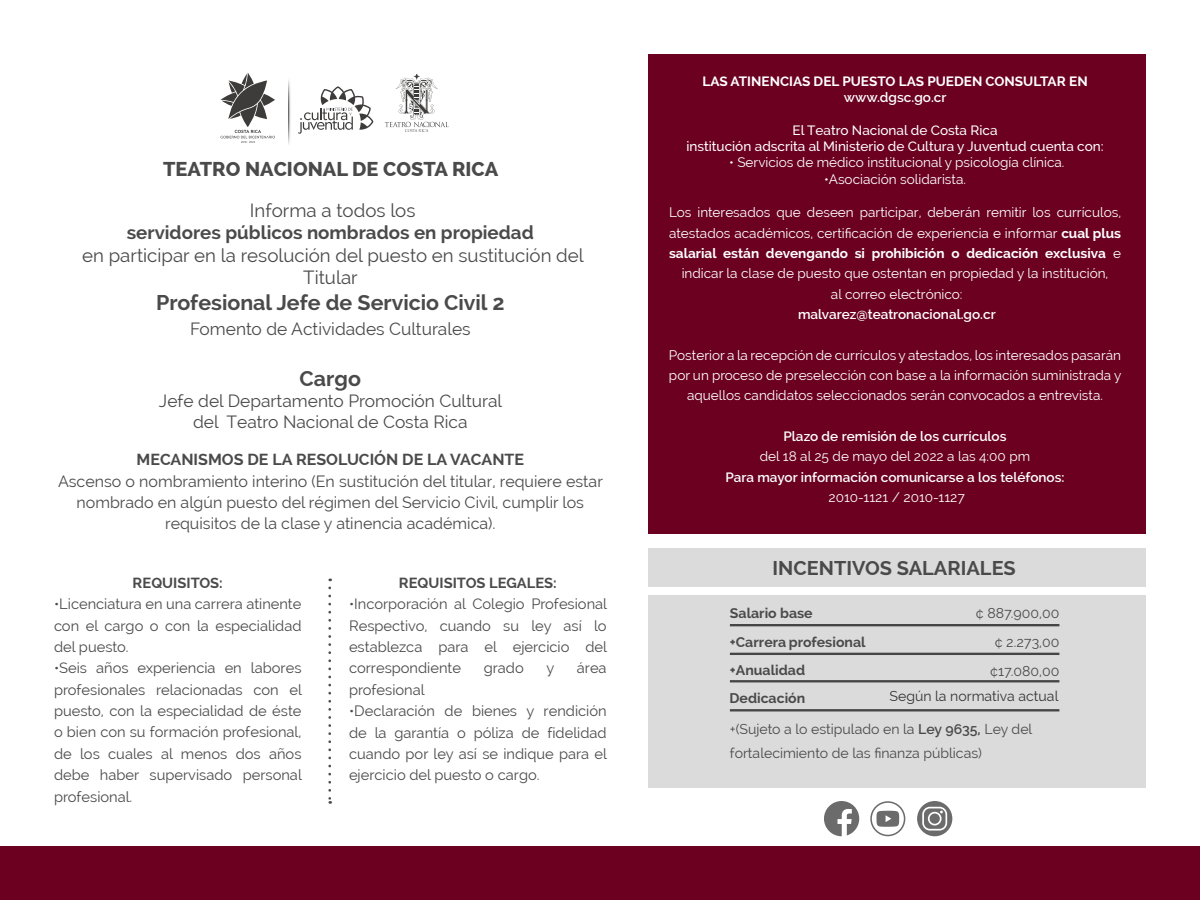
<style>
.page{position:relative;width:1200px;height:900px;background:#fff}
.page>*{position:absolute;margin:0;border:0;box-sizing:border-box;transform-origin:0 0}
.t1{font:700 21.3px "Raleway";color:#4a4a4a}
.t2{font:800 20.1px "Raleway";color:#4a4a4a}
.t3{font:700 19.95px "Raleway";color:#4a4a4a}
.t4{font:18.75px/22.5px "Raleway";color:#4a4a4a;text-align:center}
.t5{font:700 18.75px "Raleway";color:#4a4a4a}
.t6{font:17.4px/20.9px "Raleway";color:#4a4a4a;text-align:center}
.t7{font:16.05px/21.3px "Raleway";color:#4a4a4a;text-align:center}
.t8{font:700 16.05px "Raleway";color:#4a4a4a}
.t9{font:14.7px/21.3px "Raleway";color:#4a4a4a;text-align:justify}
.t10{font:700 14.7px "Raleway";color:#4a4a4a}
.t11{font:14.1px/28.7px "Raleway";color:#4a4a4a;text-align:right}
.t12{font:700 14.1px "Raleway";color:#4a4a4a}
.t13{font:14.1px "Raleway";color:#373636}
.t14{font:13.5px/20.4px "Raleway";color:#fff;text-align:center}
.t15{font:600 13.5px "Raleway";color:#fff}
.t16{font:500 13.5px/16.4px "Raleway";color:#fff;text-align:center}
.t17{font:700 13.5px "Raleway";color:#fff}
.s1{font-weight:700}
.s2{font-weight:600}
</style>
<div class="page">
<div style="left:648px;top:595px;width:498px;height:193px;background:#dbdbdb"></div>
<div style="left:648px;top:548px;width:498px;height:38px;background:#dbdbdb"></div>
<div style="left:648px;top:54px;width:498px;height:480px;background:#6b0021"></div>
<div style="left:0;top:846px;width:1200px;height:54px;background:#6b0021"></div>
<svg style="left:385px;top:74px;width:64px;height:58px"></svg>
<svg style="left:220px;top:73px;width:55px;height:70px"></svg>
<svg style="left:298px;top:86px;width:75px;height:48px"></svg>
<svg style="left:288px;top:80px;width:3px;height:64px"></svg>
<svg style="left:328px;top:588px;width:3px;height:216px"></svg>
<hr style="left:730px;top:624px;width:329px;height:2px;background:#454545">
<hr style="left:730px;top:653px;width:329px;height:2px;background:#454545">
<hr style="left:730px;top:709px;width:329px;height:2px;background:#454545">
<hr style="left:730px;top:680px;width:329px;height:2px;background:#454545">
<svg style="left:824px;top:801px;width:35px;height:35px"></svg>
<svg style="left:917px;top:801px;width:35px;height:35px"></svg>
<svg style="left:870px;top:801px;width:35px;height:35px"></svg>
<h2 class="t2" style="left:163px;top:157px;width:337px">TEATRO NACIONAL DE COSTA RICA</h2>
<h3 class="t4" style="left:250px;top:199px;width:167px">Informa a todos los</h3>
<h3 class="t5" style="left:127px;top:222px;width:409px">servidores públicos nombrados en propiedad</h3>
<h3 class="t4" style="left:82px;top:244px;width:503px">en participar en la resolución del puesto en sustitución del<br>Titular</h3>
<h1 class="t1" style="left:156px;top:290px;width:350px">Profesional Jefe de Servicio Civil 2</h1>
<p class="t6" style="left:190px;top:319px;width:282px">Fomento de Actividades Culturales</p>
<h1 class="t1" style="left:300px;top:367px;width:63px">Cargo</h1>
<p class="t6" style="left:159px;top:391px;width:345px">Jefe del Departamento Promoción Cultural del Teatro Nacional de Costa Rica</p>
<p class="t8" style="left:137px;top:450px;width:389px">MECANISMOS DE LA RESOLUCIÓN DE LA VACANTE</p>
<p class="t7" style="left:58px;top:470px;width:546px">Ascenso o nombramiento interino (En sustitución del titular, requiere estar nombrado en algún puesto del régimen del Servicio Civil, cumplir los requisitos de la clase y atinencia académica).</p>
<p class="t10" style="left:133px;top:574px;width:92px">REQUISITOS:</p>
<p class="t9" style="left:54px;top:593px;width:249px">•Licenciatura en una carrera atinente con el cargo o con la especialidad del puesto.</p>
<p class="t9" style="left:54px;top:658px;width:249px">•Seis años experiencia en labores profesionales relacionadas con el puesto, con la especialidad de éste o bien con su formación profesional, de los cuales al menos dos años debe haber supervisado personal profesional.</p>
<p class="t10" style="left:399px;top:574px;width:160px">REQUISITOS LEGALES:</p>
<p class="t9" style="left:349px;top:593px;width:260px">•Incorporación al Colegio Profesional Respectivo, cuando su ley así lo establezca para el ejercicio del correspondiente</p>
<p class="t9" style="left:484px;top:658px;width:41px">grado</p>
<p class="t9" style="left:546px;top:658px;width:9px">y</p>
<p class="t9" style="left:577px;top:658px;width:31px">área</p>
<p class="t9" style="left:349px;top:679px;width:77px">profesional</p>
<p class="t9" style="left:349px;top:700px;width:260px">•Declaración de bienes y rendición de la garantía o póliza de fidelidad cuando por ley así se indique para el ejercicio del puesto o cargo.</p>
<p class="t17" style="left:702px;top:73px;width:387px">LAS ATINENCIAS DEL PUESTO LAS PUEDEN CONSULTAR EN</p>
<p class="t15" style="left:844px;top:90px;width:104px">www.dgsc.go.cr</p>
<p class="t16" style="left:686px;top:122px;width:419px">El Teatro Nacional de Costa Rica<br>institución adscrita al Ministerio de Cultura y Juventud cuenta con:</p>
<p class="t14" style="left:729px;top:152px;width:337px">• Servicios de médico institucional y psicología clínica.</p>
<p class="t14" style="left:824px;top:169px;width:143px">•Asociación solidarista.</p>
<p class="t14" style="left:669px;top:202px;width:454px">Los interesados que deseen participar, deberán remitir los currículos, atestados académicos, certificación de experiencia e informar <span class="s1">cual plus salarial están devengando si prohibición o dedicación exclusiva</span> e indicar la clase de puesto que ostentan en propiedad y la institución,<br>al correo electrónico:</p>
<p class="t15" style="left:798px;top:306px;width:199px">malvarez@teatronacional.go.cr</p>
<p class="t14" style="left:669px;top:345px;width:454px">Posterior a la recepción de currículos y atestados, los interesados pasarán por un proceso de preselección con base a la información suministrada y aquellos candidatos seleccionados serán convocados a entrevista.</p>
<p class="t15" style="left:784px;top:428px;width:225px">Plazo de remisión de los currículos</p>
<p class="t14" style="left:760px;top:446px;width:272px">del 18 al 25 de mayo del 2022 a las 4:00 pm</p>
<p class="t15" style="left:726px;top:469px;width:341px">Para mayor información comunicarse a los teléfonos:</p>
<p class="t14" style="left:828px;top:487px;width:138px">2010-1121 / 2010-1127</p>
<h3 class="t3" style="left:773px;top:556px;width:245px">INCENTIVOS SALARIALES</h3>
<p class="t12" style="left:730px;top:605px;width:84px">Salario base</p>
<p class="t11" style="left:976px;top:599px;width:85px">¢ 887.900,00 ¢ 2.273,00</p>
<p class="t12" style="left:730px;top:634px;width:137px">+Carrera profesional</p>
<p class="t12" style="left:730px;top:662px;width:77px">+Anualidad</p>
<p class="t11" style="left:990px;top:656px;width:71px">¢17.080,00</p>
<p class="t12" style="left:729px;top:690px;width:77px">Dedicación</p>
<p class="t11" style="left:730px;top:718px;width:304px;line-height:23.4px;text-align:left">+(Sujeto a lo estipulado en la <span class="s2">Ley 9635,</span> Ley del fortalecimiento de las finanza públicas)</p>
<p class="t13" style="left:890px;top:688px;width:170px">Según la normativa actual</p>
</div>
